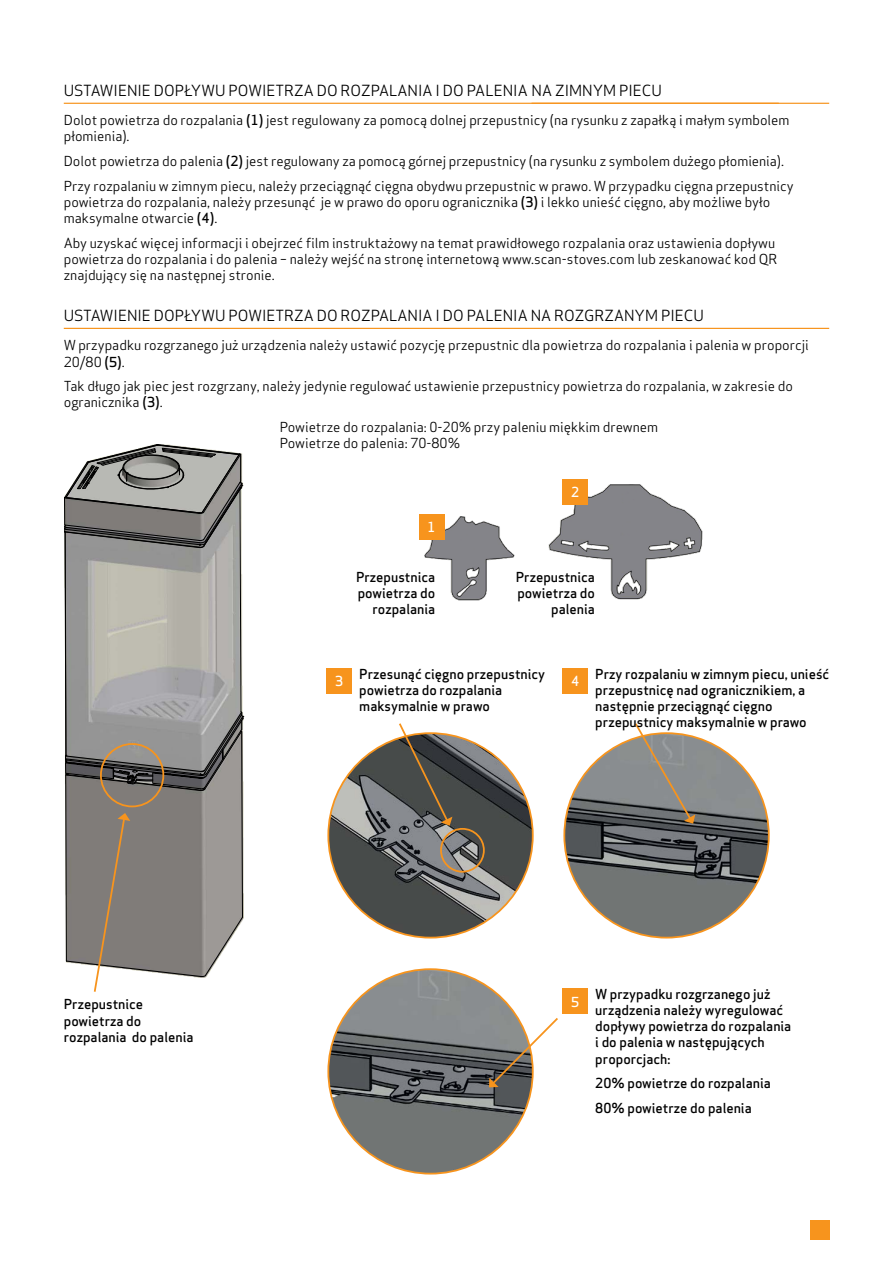
<style>
.page{position:relative;width:893px;height:1263px;background:#fff}
.page>*{position:absolute;margin:0;border:0;box-sizing:border-box;transform-origin:0 0}
.t1{font:15px "Apex Sans";color:#000}
.t2{font:13.5px/16.2px "Apex Sans";color:#000}
.t3{font:500 13.5px/16.2px "Apex Sans";color:#000}
.t4{font:500 13.5px "Apex Sans";color:#fff}
.t5{font:9.3px "Arial";letter-spacing:.01em;color:#000}
.t6{font:7.65px "Arial Narrow";letter-spacing:-.01em;color:#000}
.s1{font-weight:500}
</style>
<div class="page">
<img style="left:424px;top:515px;width:90px;height:86px">
<img style="left:548px;top:484px;width:155px;height:116px">
<img style="left:328px;top:733px;width:205px;height:205px;border-radius:102px">
<div style="left:440px;top:828px;width:45px;height:45px;border:2px solid #f7941d;border-radius:50%"></div>
<img style="left:328px;top:969px;width:205px;height:204px;border-radius:102px">
<img style="left:564px;top:733px;width:205px;height:205px;border-radius:102px">
<svg style="left:489px;top:1016px;width:69px;height:71px"></svg>
<svg style="left:397px;top:723px;width:55px;height:103px;background:#66635d"></svg>
<svg style="left:633px;top:723px;width:62px;height:101px;background:#93918c"></svg>
<svg style="left:64px;top:444px;width:180px;height:548px;background:#9e9b97"></svg>
<div style="left:419px;top:514px;width:25px;height:26px;background:#f7941d"></div>
<div style="left:562px;top:479px;width:26px;height:26px;background:#f7941d"></div>
<div style="left:326px;top:668px;width:26px;height:26px;background:#f7941d"></div>
<div style="left:562px;top:668px;width:26px;height:26px;background:#f7941d"></div>
<div style="left:562px;top:989px;width:26px;height:25px;background:#f7941d"></div>
<div style="left:810px;top:1220px;width:19px;height:20px;background:#f7941d"></div>
<hr style="left:64px;top:103px;width:765px;height:1px;background:#f7941d">
<hr style="left:64px;top:328px;width:765px;height:1px;background:#f7941d">
<p class="t1" style="left:64px;top:79px;width:600px">USTAWIENIE DOPŁYWU POWIETRZA DO ROZPALANIA I DO PALENIA NA ZIMNYM PIECU</p>
<p class="t2" style="left:64px;top:111px;width:727px">Dolot powietrza do rozpalania <span class="s1">(1)</span> jest regulowany za pomocą dolnej przepustnicy (na rysunku z zapałką i małym symbolem płomienia).</p>
<p class="t2" style="left:64px;top:148px;width:731px;line-height:24.8px">Dolot powietrza do palenia <span class="s1">(2)</span> jest regulowany za pomocą górnej przepustnicy (na rysunku z symbolem dużego płomienia).<br>Przy rozpalaniu w zimnym piecu, należy przeciągnąć cięgna obydwu przepustnic w prawo. W przypadku cięgna przepustnicy</p>
<p class="t2" style="left:64px;top:193px;width:708px">powietrza do rozpalania, należy przesunąć je w prawo do oporu ogranicznika <span class="s1">(3)</span> i lekko unieść cięgno, aby możliwe było maksymalne otwarcie <span class="s1">(4)</span>.</p>
<p class="t2" style="left:64px;top:234px;width:715px">Aby uzyskać więcej informacji i obejrzeć film instruktażowy na temat prawidłowego rozpalania oraz ustawienia dopływu powietrza do rozpalania i do palenia – należy wejść na stronę internetową www.scan-stoves.com lub zeskanować kod QR znajdujący się na następnej stronie.</p>
<p class="t1" style="left:64px;top:304px;width:642px">USTAWIENIE DOPŁYWU POWIETRZA DO ROZPALANIA I DO PALENIA NA ROZGRZANYM PIECU</p>
<p class="t2" style="left:64px;top:336px;width:747px">W przypadku rozgrzanego już urządzenia należy ustawić pozycję przepustnic dla powietrza do rozpalania i palenia w proporcji<br>20/80 <span class="s1">(5)</span>.</p>
<p class="t2" style="left:64px;top:377px;width:731px">Tak długo jak piec jest rozgrzany, należy jedynie regulować ustawienie przepustnicy powietrza do rozpalania, w zakresie do ogranicznika <span class="s1">(3)</span>.</p>
<p class="t2" style="left:280px;top:418px;width:380px">Powietrze do rozpalania: 0-20% przy paleniu miękkim drewnem<br>Powietrze do palenia: 70-80%</p>
<p class="t4" style="left:428px;top:515px;width:10px">1</p>
<p class="t4" style="left:571px;top:480px;width:10px">2</p>
<p class="t3" style="left:356px;top:567px;width:81px;text-align:right">Przepustnica powietrza do rozpalania</p>
<p class="t3" style="left:516px;top:567px;width:81px;text-align:right">Przepustnica powietrza do palenia</p>
<p class="t3" style="left:64px;top:995px;width:131px">Przepustnice powietrza do rozpalania do palenia</p>
<p class="t6" style="left:60px;top:1019px;width:19px">Stove:</p>
<p class="t5" style="left:86px;top:1018px;width:36px">Scan 80</p>
<p class="t3" style="left:359px;top:664px;width:187px">Przesunąć cięgno przepustnicy powietrza do rozpalania maksymalnie w prawo</p>
<p class="t4" style="left:335px;top:669px;width:10px">3</p>
<p class="t4" style="left:571px;top:669px;width:10px">4</p>
<p class="t3" style="left:595px;top:664px;width:235px">Przy rozpalaniu w zimnym piecu, unieść przepustnicę nad ogranicznikiem, a następnie przeciągnąć cięgno przepustnicy maksymalnie w prawo</p>
<p class="t4" style="left:571px;top:990px;width:10px">5</p>
<p class="t3" style="left:595px;top:984px;width:198px">W przypadku rozgrzanego już urządzenia należy wyregulować dopływy powietrza do rozpalania i do palenia w następujących proporcjach:</p>
<p class="t3" style="left:595px;top:1069px;width:177px;line-height:24.8px">20% powietrze do rozpalania<br>80% powietrze do palenia</p>
</div>
